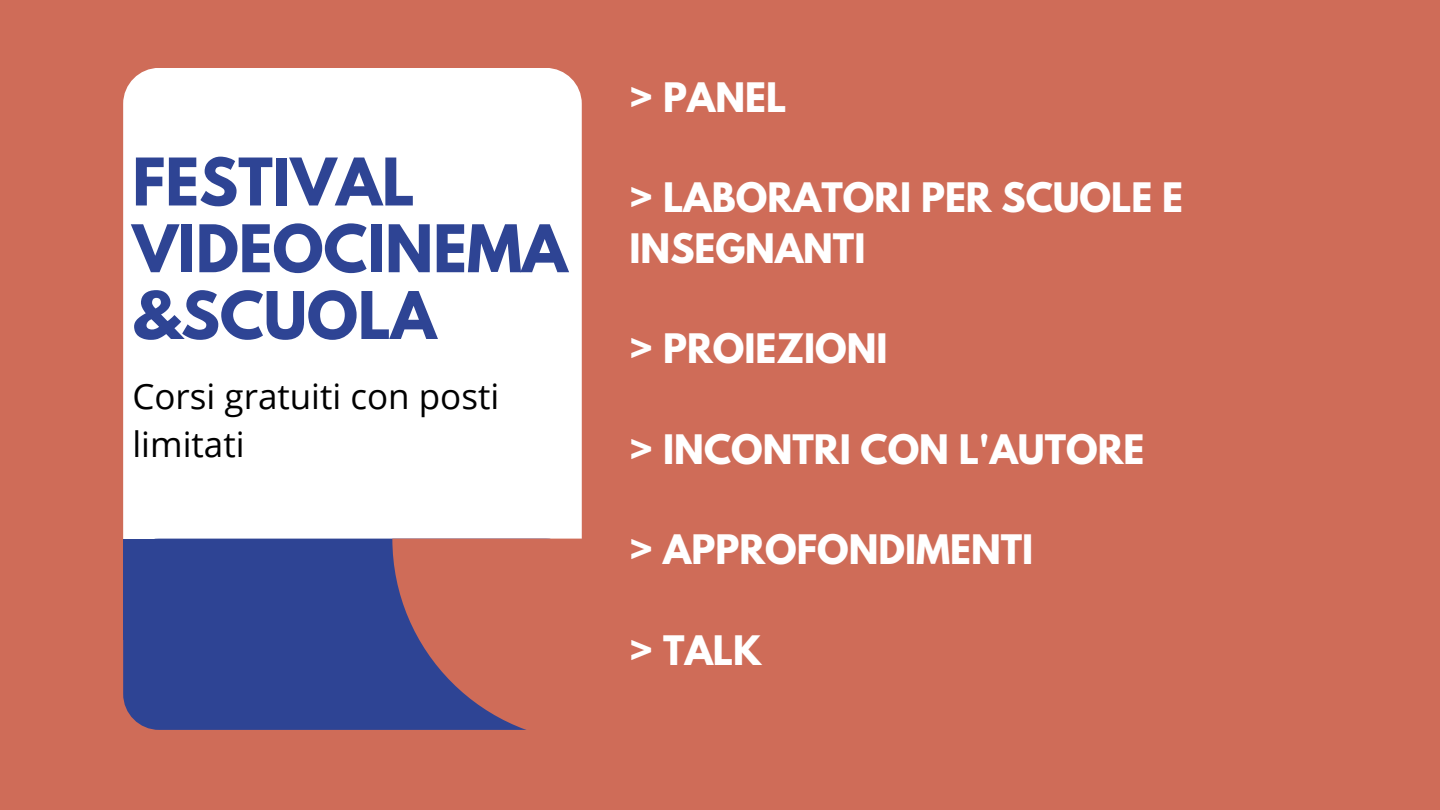
<style>
.page{position:relative;width:1440px;height:810px;background:#cf6c58}
.page>*{position:absolute;margin:0;border:0;box-sizing:border-box;transform-origin:0 0}
.t1{font:700 58.1px "League Spartan";color:#2e4494}
.t2{font:700 36px/50.2px "League Spartan";color:#fff}
.t3{font:35px/48.8px "Open Sans";color:#000}
</style>
<div class="page">
<div style="left:123px;top:68px;width:459px;height:535px;background:#fff;border-radius:36px"></div>
<div style="left:123px;top:539px;width:459px;height:191px;background:#2e4494;border-radius:36px"></div>
<svg style="left:393px;top:539px;width:189px;height:191px"></svg>
<div style="left:123px;top:539px;width:101px;height:101px;background:#2e4494"></div>
<p class="t1" style="left:132px;top:153px;width:284px">FESTIVAL</p>
<p class="t1" style="left:132px;top:220px;width:437px">VIDEOCINEMA</p>
<p class="t1" style="left:132px;top:287px;width:305px">&amp;SCUOLA</p>
<p class="t3" style="left:132px;top:371px;width:368px">Corsi gratuiti con posti limitati</p>
<p class="t2" style="left:630px;top:77px;width:158px">&gt; PANEL</p>
<p class="t2" style="left:630px;top:177px;width:555px">&gt; LABORATORI PER SCUOLE E<br>INSEGNANTI</p>
<p class="t2" style="left:630px;top:328px;width:260px">&gt; PROIEZIONI</p>
<p class="t2" style="left:630px;top:429px;width:516px">&gt; INCONTRI CON L'AUTORE</p>
<p class="t2" style="left:630px;top:529px;width:405px">&gt; APPROFONDIMENTI</p>
<p class="t2" style="left:630px;top:630px;width:134px">&gt; TALK</p>
</div>
